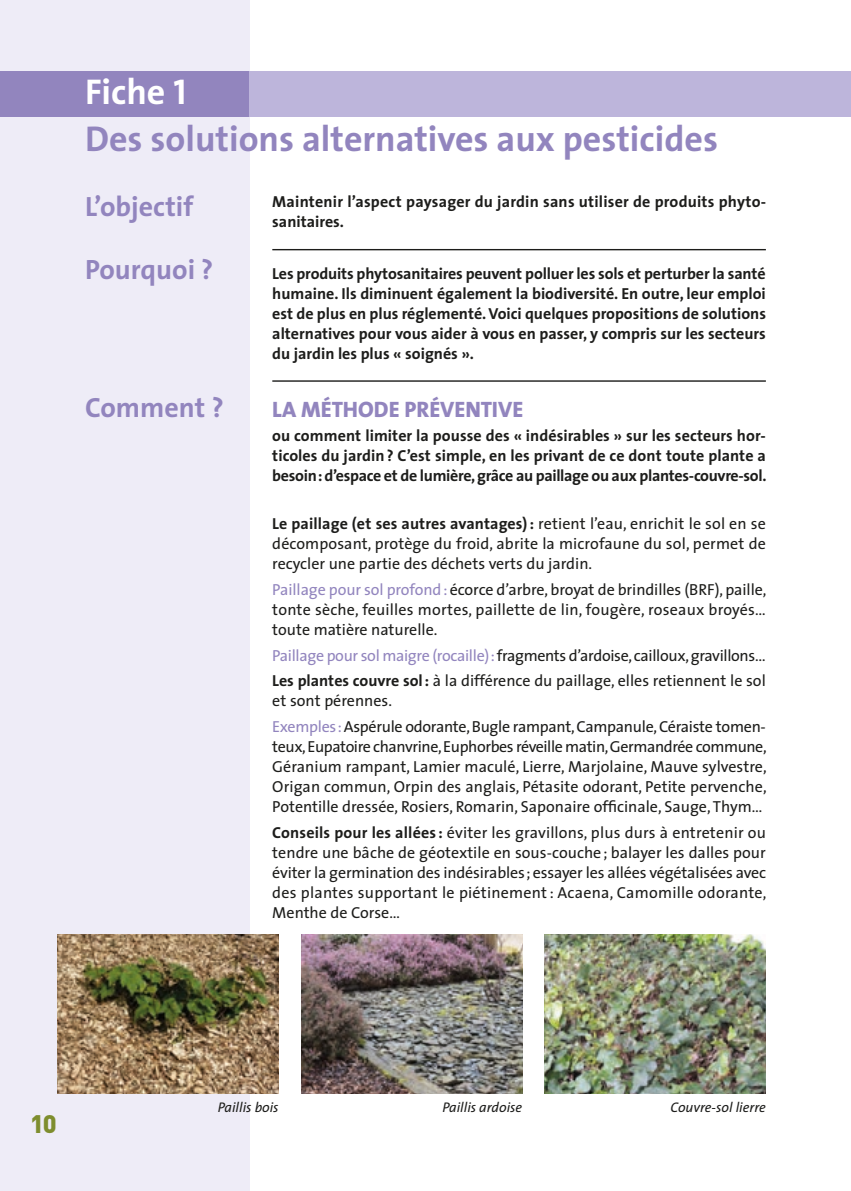
<style>
.page{position:relative;width:851px;height:1191px;background:#fff}
.page>*{position:absolute;margin:0;border:0;box-sizing:border-box;transform-origin:0 0}
.t1{font:700 36px/47px "The Sans";color:#9285be}
.t2{font:700 28px "The Sans";color:#9285be}
.t3{font:900 25px "DIN";color:#7e8d2e}
.t4{font:800 22.4px "The Sans";color:#9285be}
.t5{font:16px/20px "The Sans";color:#1d1d1b;text-align:justify}
.t6{font:700 16px/20px "The Sans";color:#1d1d1b;text-align:justify}
.t7{font:16px/25.6px "The Sans";letter-spacing:-.02em;color:#1d1d1b}
.t8{font:italic 14px "The Sans";color:#1d1d1b}
.s1{color:#fff}
.s2{font-family:"The Sans Bold Caps";font-weight:400;color:#fff}
.s3{font-weight:700}
.s4{color:#9285be}
</style>
<div class="page">
<div style="left:0;top:0;width:249px;height:1191px;background:#eeecf7"></div>
<div style="left:0;top:71px;width:850px;height:45px;background:#bdb5db"></div>
<div style="left:0;top:71px;width:249px;height:45px;background:#9285be"></div>
<hr style="left:272px;top:249px;width:493px;height:1px;background:#1d1d1b">
<hr style="left:272px;top:380px;width:493px;height:2px;background:#1d1d1b">
<img style="left:58px;top:935px;width:220px;height:158px">
<img style="left:301px;top:935px;width:221px;height:158px">
<img style="left:545px;top:935px;width:220px;height:158px">
<h1 class="t1" style="left:85px;top:67px;width:634px"><span class="s1">Fiche</span> <span class="s2">1<br></span>Des solutions alternatives aux pesticides</h1>
<h2 class="t2" style="left:85px;top:183px;width:110px">L’objectif</h2>
<h2 class="t2" style="left:85px;top:246px;width:130px">Pourquoi ?</h2>
<h2 class="t2" style="left:85px;top:384px;width:140px">Comment ?</h2>
<p class="t6" style="left:272px;top:191px;width:495px">Maintenir l’aspect paysager du jardin sans utiliser de produits phyto&shy;sanitaires.</p>
<p class="t6" style="left:272px;top:263px;width:495px">Les produits phytosanitaires peuvent polluer les sols et perturber la santé humaine. Ils diminuent également la biodiversité. En outre, leur emploi est de plus en plus réglementé. Voici quelques propositions de solutions alternatives pour vous aider à vous en passer, y compris sur les secteurs du jardin les plus « soignés ».</p>
<h3 class="t4" style="left:272px;top:390px;width:252px">LA MÉTHODE PRÉVENTIVE</h3>
<p class="t6" style="left:272px;top:425px;width:495px">ou comment limiter la pousse des « indésirables » sur les secteurs hor&shy;ticoles du jardin? C’est simple, en les privant de ce dont toute plante a besoin: d’espace et de lumière, grâce au paillage ou aux plantes-couvre-sol.</p>
<p class="t5" style="left:272px;top:513px;width:495px"><span class="s3">Le paillage (et ses autres avantages):</span> retient l’eau, enrichit le sol en se décomposant, protège du froid, abrite la microfaune du sol, permet de recycler une partie des déchets verts du jardin.</p>
<p class="t5" style="left:272px;top:579px;width:495px"><span class="s4">Paillage pour sol profond:</span> écorce d’arbre, broyat de brindilles (BRF), paille, tonte sèche, feuilles mortes, paillette de lin, fougère, roseaux broyés… toute matière naturelle.</p>
<p class="t7" style="left:272px;top:642px;width:495px"><span class="s4">Paillage pour sol maigre (rocaille):</span> fragments d’ardoise, cailloux, gravillons…<br><span class="s3">Les plantes couvre sol:</span> à la différence du paillage, elles retiennent le sol</p>
<p class="t5" style="left:272px;top:687px;width:495px;line-height:25.6px">et sont pérennes.<br><span class="s4">Exemples:</span> Aspérule odorante, Bugle rampant, Campanule, Céraiste tomen-</p>
<p class="t5" style="left:272px;top:736px;width:496px">teux, Eupatoire chanvrine, Euphorbes réveille matin, Germandrée commune, Géranium rampant, Lamier maculé, Lierre, Marjolaine, Mauve sylvestre, Origan commun, Orpin des anglais, Pétasite odorant, Petite pervenche, Potentille dressée, Rosiers, Romarin, Saponaire officinale, Sauge, Thym…</p>
<p class="t5" style="left:272px;top:821px;width:495px"><span class="s3">Conseils pour les allées :</span> éviter les gravillons, plus durs à entretenir ou tendre une bâche de géotextile en sous-couche; balayer les dalles pour éviter la germination des indésirables; essayer les allées végétalisées avec des plantes supportant le piétinement : Acaena, Camomille odorante, Menthe de Corse…</p>
<h3 class="t3" style="left:30px;top:1106px;width:28px">10</h3>
<p class="t8" style="left:218px;top:1095px;width:62px">Paillis bois</p>
<p class="t8" style="left:442px;top:1095px;width:81px">Paillis ardoise</p>
<p class="t8" style="left:670px;top:1095px;width:97px">Couvre-sol lierre</p>
</div>
